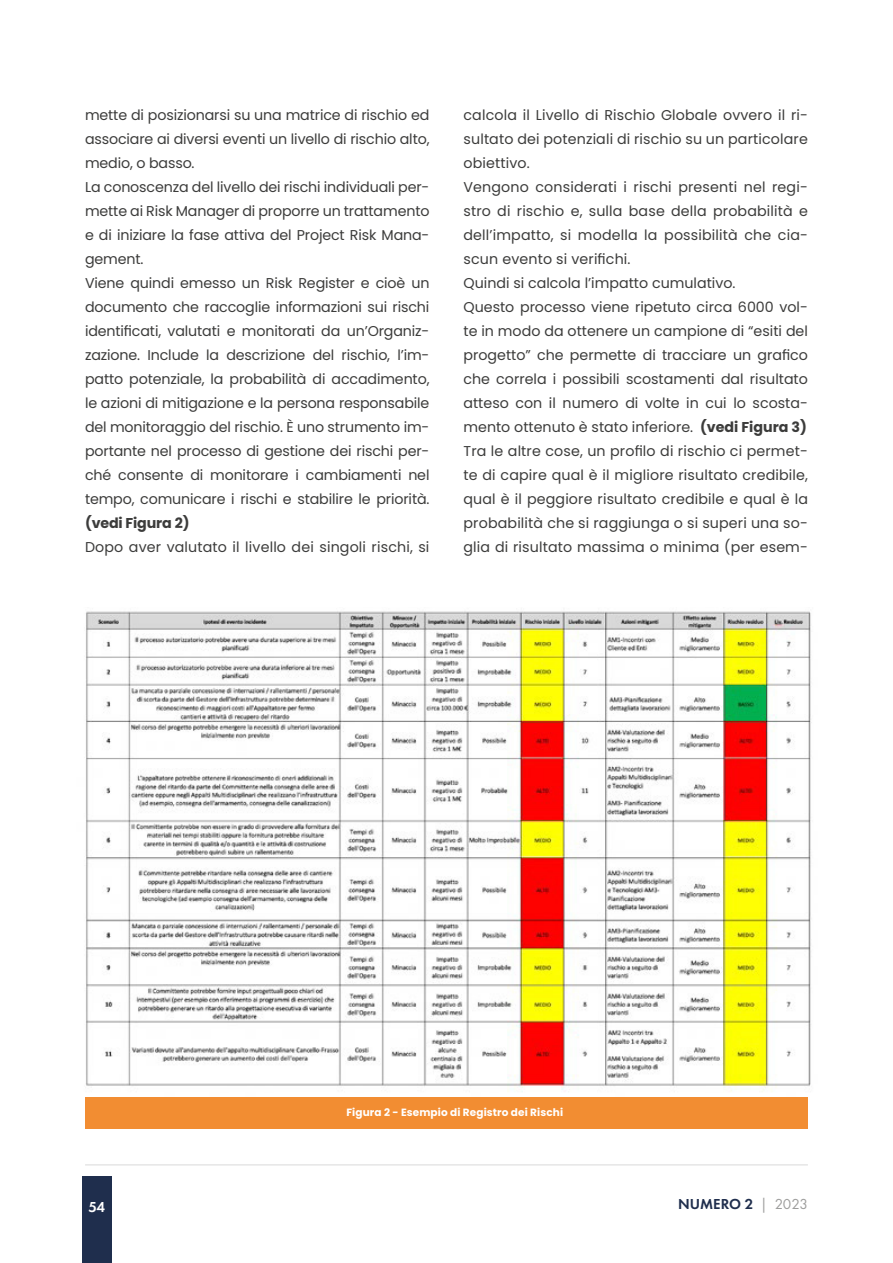
<style>
.page{position:relative;width:893px;height:1263px;background:#fff}
.page>*{position:absolute;margin:0;border:0;box-sizing:border-box;transform-origin:0 0}
.t1{font:600 15px "Futura PT";color:#1f2e4d}
.t2{font:600 15px "Futura PT";color:#fff}
.t3{font:14.25px/24px "Poppins";color:#3c3c3b}
.t4{font:700 14.25px "Poppins";letter-spacing:-.01em;color:#3c3c3b}
.t5{font:700 10.5px "Poppins";letter-spacing:.01em;color:#fff}
.s1{font-weight:700}
.s2{font-weight:400;color:#9d9d9c}
</style>
<div class="page">
<div style="left:82px;top:1176px;width:30px;height:87px;background:#1f2e4d"></div>
<hr style="left:85px;top:1164px;width:723px;height:1px;background:#dadada">
<img style="left:86px;top:611px;width:726px;height:481px">
<div style="left:85px;top:1097px;width:723px;height:31px;background:#f28d32"></div>
<p class="t3" style="left:85px;top:103px;width:346px">mette di posizionarsi su una matrice di rischio ed associare ai diversi eventi un livello di rischio alto, medio, o basso.<br>La conoscenza del livello dei rischi individuali per&shy;mette ai Risk Manager di proporre un trattamento e di iniziare la fase attiva del Project Risk Mana&shy;gement.<br>Viene quindi emesso un Risk Register e cioè un documento che raccoglie informazioni sui rischi identificati, valutati e monitorati da un’Organiz&shy;zazione. Include la descrizione del rischio, l’im&shy;patto potenziale, la probabilità di accadimento, le azioni di mitigazione e la persona responsabile del monitoraggio del rischio. È uno strumento im&shy;portante nel processo di gestione dei rischi per&shy;ché consente di monitorare i cambiamenti nel tempo, comunicare i rischi e stabilire le priorità.</p>
<p class="t4" style="left:85px;top:515px;width:106px">(vedi Figura 2)</p>
<p class="t3" style="left:85px;top:535px;width:346px">Dopo aver valutato il livello dei singoli rischi, si</p>
<p class="t3" style="left:463px;top:103px;width:346px">calcola il Livello di Rischio Globale ovvero il ri&shy;sultato dei potenziali di rischio su un particolare obiettivo.<br>Vengono considerati i rischi presenti nel regi&shy;stro di rischio e, sulla base della probabilità e dell’impatto, si modella la possibilità che cia&shy;scun evento si verifichi.<br>Quindi si calcola l’impatto cumulativo.<br>Questo processo viene ripetuto circa 6000 vol&shy;te in modo da ottenere un campione di “esiti del progetto” che permette di tracciare un grafico che correla i possibili scostamenti dal risultato atteso con il numero di volte in cui lo scosta&shy;mento ottenuto è stato inferiore. <span class="s1">(vedi Figura 3)<br></span>Tra le altre cose, un profilo di rischio ci permet&shy;te di capire qual è il migliore risultato credibile, qual è il peggiore risultato credibile e qual è la probabilità che si raggiunga o si superi una so&shy;glia di risultato massima o minima (per esem-</p>
<p class="t5" style="left:346px;top:1106px;width:218px">Figura 2 - Esempio di Registro dei Rischi</p>
<p class="t2" style="left:89px;top:1197px;width:18px">54</p>
<p class="t1" style="left:678px;top:1195px;width:131px">NUMERO 2 <span class="s2">| 2023</span></p>
</div>
